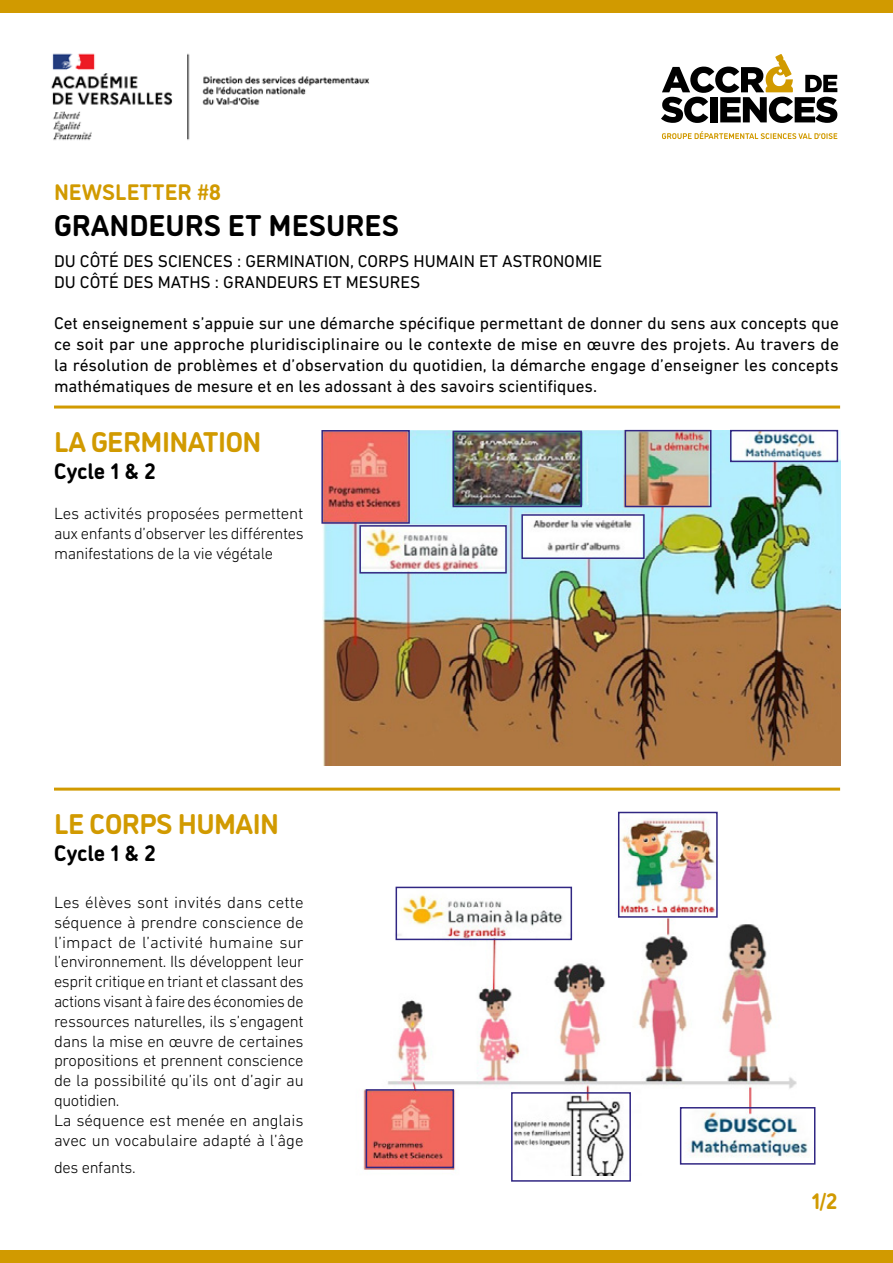
<style>
.page{position:relative;width:893px;height:1263px;background:#fff}
.page>*{position:absolute;margin:0;border:0;box-sizing:border-box;transform-origin:0 0}
.t1{font:700 30px "DI Nosaur";color:#000}
.t2{font:700 28.5px "DI Nosaur";letter-spacing:-.02em;color:#d19a00}
.t3{font:700 22.5px "DI Nosaur";letter-spacing:-.005em;color:#000}
.t4{font:700 22.5px "DI Nosaur";color:#d19a00}
.t5{font:17.25px/20.7px "DIN Next LT Pro";color:#000}
.t6{font:300 16.5px/19.8px "DIN Next LT Pro";letter-spacing:-.015em;color:#000;text-align:justify}
</style>
<div class="page">
<svg style="left:662px;top:131px;width:175px;height:8px"></svg>
<svg style="left:661px;top:54px;width:176px;height:69px"></svg>
<div style="left:0;top:1250px;width:893px;height:13px;background:#d19a00"></div>
<div style="left:0;top:0;width:893px;height:13px;background:#d19a00"></div>
<hr style="left:54px;top:405px;width:786px;height:3px;background:#d19a00">
<hr style="left:54px;top:788px;width:786px;height:3px;background:#d19a00">
<img style="left:51px;top:53px;width:318px;height:88px">
<img style="left:322px;top:431px;width:518px;height:335px">
<img style="left:363px;top:819px;width:453px;height:357px">
<div style="left:321px;top:430px;width:89px;height:94px;border:2px solid #312783"></div>
<div style="left:366px;top:1089px;width:88px;height:79px;border:2px solid #312783"></div>
<div style="left:680px;top:1107px;width:135px;height:57px;border:2px solid #312783"></div>
<div style="left:618px;top:812px;width:100px;height:106px;border:2px solid #312783"></div>
<div style="left:396px;top:887px;width:176px;height:53px;border:2px solid #312783"></div>
<div style="left:511px;top:1092px;width:120px;height:90px;border:2px solid #312783"></div>
<div style="left:359px;top:525px;width:148px;height:48px;border:2px solid #312783"></div>
<div style="left:521px;top:514px;width:124px;height:45px;border:2px solid #312783"></div>
<div style="left:625px;top:430px;width:86px;height:77px;border:2px solid #312783"></div>
<div style="left:730px;top:430px;width:108px;height:32px;border:2px solid #312783"></div>
<div style="left:453px;top:431px;width:129px;height:76px;border:2px solid #312783"></div>
<h3 class="t4" style="left:54px;top:175px;width:168px">NEWSLETTER #8</h3>
<h1 class="t1" style="left:54px;top:203px;width:346px">GRANDEURS ET MESURES</h1>
<p class="t5" style="left:54px;top:251px;width:550px">DU CÔTÉ DES SCIENCES : GERMINATION, CORPS HUMAIN ET ASTRONOMIE<br>DU CÔTÉ DES MATHS : GRANDEURS ET MESURES</p>
<p class="t5" style="left:54px;top:313px;width:786px;text-align:justify">Cet enseignement s’appuie sur une démarche spécifique permettant de donner du sens aux concepts que ce soit par une approche pluridisciplinaire ou le contexte de mise en œuvre des projets. Au travers de la résolution de problèmes et d’observation du quotidien, la démarche engage d’enseigner les concepts mathématiques de mesure et en les adossant à des savoirs scientifiques.</p>
<h2 class="t2" style="left:54px;top:421px;width:209px">LA GERMINATION</h2>
<h3 class="t3" style="left:54px;top:454px;width:103px">Cycle 1 &amp; 2</h3>
<p class="t6" style="left:54px;top:503px;width:251px">Les activités proposées permettent aux enfants d’observer les différentes manifestations de la vie végétale</p>
<h2 class="t2" style="left:54px;top:802px;width:227px">LE CORPS HUMAIN</h2>
<h3 class="t3" style="left:54px;top:836px;width:103px">Cycle 1 &amp; 2</h3>
<p class="t6" style="left:54px;top:892px;width:251px;text-align:left">Les élèves sont invités dans cette séquence à prendre conscience de l’impact de l’activité humaine sur l’environnement. Ils développent leur esprit critique en triant et classant des actions visant à faire des économies de ressources naturelles, ils s’engagent dans la mise en œuvre de certaines propositions et prennent conscience de la possibilité qu’ils ont d’agir au quotidien.<br>La séquence est menée en anglais avec un vocabulaire adapté à l’âge</p>
<p class="t6" style="left:54px;top:1157px;width:83px">des enfants.</p>
<h3 class="t4" style="left:811px;top:1184px;width:27px">1/2</h3>
</div>
